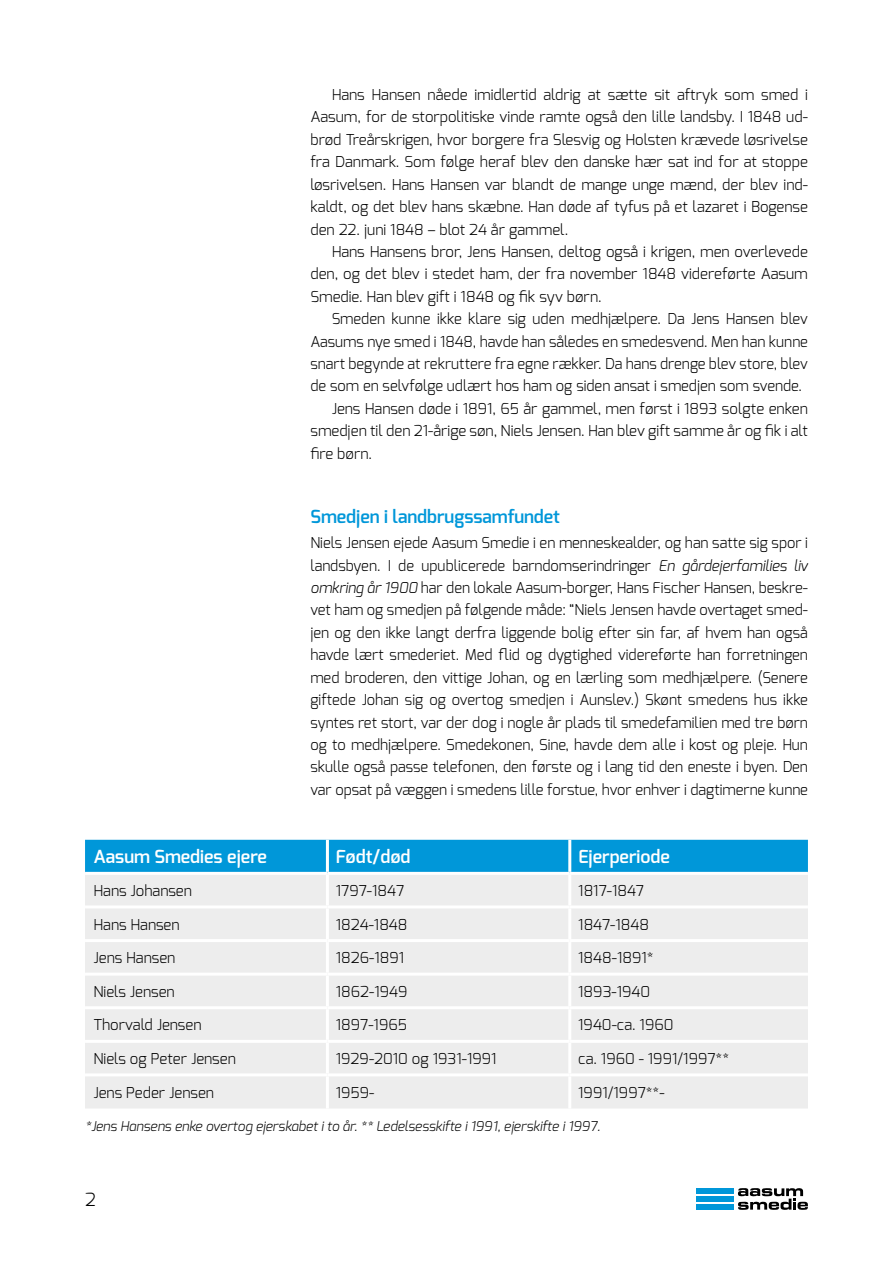
<style>
.page{position:relative;width:893px;height:1263px;background:#fff}
.page>*{position:absolute;margin:0;border:0;box-sizing:border-box;transform-origin:0 0}
.t1{font:600 18px "Exo";color:#fff}
.t2{font:600 18px "Exo";color:#0097d9}
.t3{font:300 18px "Exo";color:#000}
.t4{font:300 15px/22.4px "Exo";color:#000;text-align:justify}
.t5{font:italic 300 13.5px "Exo";color:#000}
.s1{font-style:italic}
</style>
<div class="page">
<div style="left:696px;top:1196px;width:37px;height:6px;background:#0097d9"></div>
<div style="left:696px;top:1204px;width:37px;height:6px;background:#0097d9"></div>
<div style="left:696px;top:1188px;width:37px;height:6px;background:#0097d9"></div>
<svg style="left:738px;top:1188px;width:70px;height:22px"></svg>
<div style="left:85px;top:840px;width:723px;height:32px;background:#0097d9"></div>
<div style="left:85px;top:875px;width:723px;height:233px;background:#ededed"></div>
<hr style="left:326px;top:840px;width:3px;height:32px;background:#fff">
<hr style="left:568px;top:840px;width:3px;height:32px;background:#fff">
<hr style="left:326px;top:875px;width:3px;height:30px;background:#fff">
<hr style="left:568px;top:875px;width:3px;height:30px;background:#fff">
<hr style="left:85px;top:905px;width:242px;height:3px;background:#fff">
<hr style="left:327px;top:905px;width:243px;height:3px;background:#fff">
<hr style="left:326px;top:908px;width:3px;height:31px;background:#fff">
<hr style="left:570px;top:905px;width:238px;height:3px;background:#fff">
<hr style="left:568px;top:908px;width:3px;height:31px;background:#fff">
<hr style="left:85px;top:939px;width:242px;height:3px;background:#fff">
<hr style="left:327px;top:939px;width:243px;height:3px;background:#fff">
<hr style="left:326px;top:942px;width:3px;height:31px;background:#fff">
<hr style="left:570px;top:939px;width:238px;height:3px;background:#fff">
<hr style="left:568px;top:942px;width:3px;height:31px;background:#fff">
<hr style="left:85px;top:973px;width:242px;height:3px;background:#fff">
<hr style="left:327px;top:973px;width:243px;height:3px;background:#fff">
<hr style="left:326px;top:976px;width:3px;height:30px;background:#fff">
<hr style="left:570px;top:973px;width:238px;height:3px;background:#fff">
<hr style="left:568px;top:976px;width:3px;height:30px;background:#fff">
<hr style="left:85px;top:1006px;width:242px;height:3px;background:#fff">
<hr style="left:327px;top:1006px;width:243px;height:3px;background:#fff">
<hr style="left:326px;top:1009px;width:3px;height:31px;background:#fff">
<hr style="left:570px;top:1006px;width:238px;height:3px;background:#fff">
<hr style="left:568px;top:1009px;width:3px;height:31px;background:#fff">
<hr style="left:85px;top:1040px;width:242px;height:3px;background:#fff">
<hr style="left:327px;top:1040px;width:243px;height:3px;background:#fff">
<hr style="left:326px;top:1043px;width:3px;height:30px;background:#fff">
<hr style="left:570px;top:1040px;width:238px;height:3px;background:#fff">
<hr style="left:568px;top:1043px;width:3px;height:30px;background:#fff">
<hr style="left:85px;top:1073px;width:242px;height:3px;background:#fff">
<hr style="left:327px;top:1073px;width:243px;height:3px;background:#fff">
<hr style="left:326px;top:1076px;width:3px;height:32px;background:#fff">
<hr style="left:570px;top:1073px;width:238px;height:3px;background:#fff">
<hr style="left:568px;top:1076px;width:3px;height:32px;background:#fff">
<p class="t4" style="left:310px;top:83px;width:499px;text-indent:21px">Hans Hansen nåede imidlertid aldrig at sætte sit aftryk som smed i Aasum, for de storpolitiske vinde ramte også den lille landsby. I 1848 ud&shy;brød Treårskrigen, hvor borgere fra Slesvig og Holsten krævede løsrivelse fra Danmark. Som følge heraf blev den danske hær sat ind for at stoppe løsrivelsen. Hans Hansen var blandt de mange unge mænd, der blev ind&shy;kaldt, og det blev hans skæbne. Han døde af tyfus på et lazaret i Bogense den 22. juni 1848 – blot 24 år gammel.</p>
<p class="t4" style="left:310px;top:240px;width:499px;text-indent:21px">Hans Hansens bror, Jens Hansen, deltog også i krigen, men overlevede den, og det blev i stedet ham, der fra november 1848 videreførte Aasum Smedie. Han blev gift i 1848 og fik syv børn.</p>
<p class="t4" style="left:332px;top:307px;width:478px">Smeden kunne ikke klare sig uden medhjælpere. Da Jens Hansen blev</p>
<p class="t4" style="left:310px;top:330px;width:499px">Aasums nye smed i 1848, havde han således en smedesvend. Men han kunne</p>
<p class="t4" style="left:310px;top:352px;width:499px">snart begynde at rekruttere fra egne rækker. Da hans drenge blev store, blev</p>
<p class="t4" style="left:310px;top:375px;width:493px">de som en selvfølge udlært hos ham og siden ansat i smedjen som svende.</p>
<p class="t4" style="left:332px;top:397px;width:478px">Jens Hansen døde i 1891, 65 år gammel, men først i 1893 solgte enken</p>
<p class="t4" style="left:310px;top:419px;width:499px">smedjen til den 21-årige søn, Niels Jensen. Han blev gift samme år og fik i alt</p>
<p class="t4" style="left:310px;top:442px;width:63px">fire børn.</p>
<p class="t2" style="left:310px;top:505px;width:251px">Smedjen i landbrugssamfundet</p>
<p class="t4" style="left:310px;top:532px;width:499px">Niels Jensen ejede Aasum Smedie i en menneskealder, og han satte sig spor i landsbyen. I de upublicerede barndomserindringer <span class="s1">En gårdejerfamilies liv omkring år 1900</span> har den lokale Aasum-borger, Hans Fischer Hansen, beskre&shy;vet ham og smedjen på følgende måde: “Niels Jensen havde overtaget smed&shy;jen og den ikke langt derfra liggende bolig efter sin far, af hvem han også havde lært smederiet. Med flid og dygtighed videreførte han forretningen med broderen, den vittige Johan, og en lærling som medhjælpere. (Senere giftede Johan sig og overtog smedjen i Aunslev.) Skønt smedens hus ikke syntes ret stort, var der dog i nogle år plads til smedefamilien med tre børn og to medhjælpere. Smedekonen, Sine, havde dem alle i kost og pleje. Hun skulle også passe telefonen, den første og i lang tid den eneste i byen. Den var opsat på væggen i smedens lille forstue, hvor enhver i dagtimerne kunne</p>
<p class="t1" style="left:94px;top:845px;width:175px">Aasum Smedies ejere</p>
<p class="t1" style="left:336px;top:845px;width:76px">Født/død</p>
<p class="t1" style="left:578px;top:845px;width:93px">Ejerperiode</p>
<p class="t4" style="left:94px;top:879px;width:100px">Hans Johansen</p>
<p class="t4" style="left:336px;top:879px;width:70px">1797-1847</p>
<p class="t4" style="left:578px;top:879px;width:67px">1817-1847</p>
<p class="t4" style="left:94px;top:913px;width:88px">Hans Hansen</p>
<p class="t4" style="left:336px;top:913px;width:73px">1824-1848</p>
<p class="t4" style="left:578px;top:913px;width:72px">1847-1848</p>
<p class="t4" style="left:94px;top:946px;width:83px">Jens Hansen</p>
<p class="t4" style="left:336px;top:946px;width:70px">1826-1891</p>
<p class="t4" style="left:578px;top:946px;width:77px">1848-1891*</p>
<p class="t4" style="left:93px;top:980px;width:83px">Niels Jensen</p>
<p class="t4" style="left:336px;top:980px;width:73px">1862-1949</p>
<p class="t4" style="left:578px;top:980px;width:73px">1893-1940</p>
<p class="t4" style="left:93px;top:1014px;width:110px">Thorvald Jensen</p>
<p class="t4" style="left:336px;top:1014px;width:73px">1897-1965</p>
<p class="t4" style="left:578px;top:1014px;width:97px">1940-ca. 1960</p>
<p class="t4" style="left:93px;top:1047px;width:144px">Niels og Peter Jensen</p>
<p class="t4" style="left:336px;top:1047px;width:162px">1929-2010 og 1931-1991</p>
<p class="t4" style="left:578px;top:1047px;width:152px">ca. 1960 - 1991/1997**</p>
<p class="t4" style="left:93px;top:1081px;width:122px">Jens Peder Jensen</p>
<p class="t4" style="left:336px;top:1081px;width:40px">1959-</p>
<p class="t4" style="left:578px;top:1081px;width:88px">1991/1997**-</p>
<p class="t5" style="left:85px;top:1117px;width:517px">*Jens Hansens enke overtog ejerskabet i to år. ** Ledelsesskifte i 1991, ejerskifte i 1997.</p>
<p class="t3" style="left:85px;top:1188px;width:12px">2</p>
</div>
